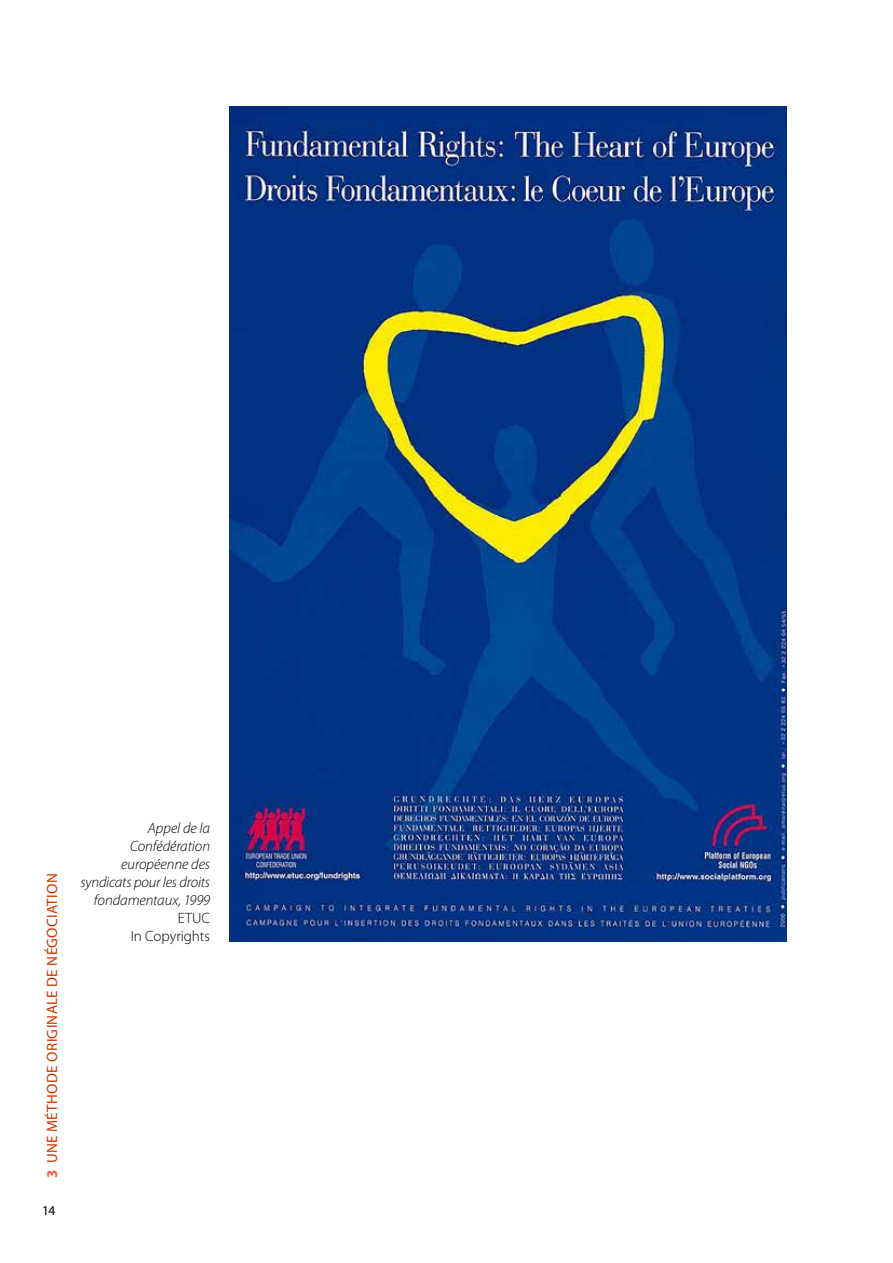
<style>
.page{position:relative;width:893px;height:1263px;background:#fff}
.page>*{position:absolute;margin:0;border:0;box-sizing:border-box;transform-origin:0 0}
.t1{font:italic 300 15px/18px "Myriad Pro";letter-spacing:-.005em;color:#000;text-align:right}
.t2{font:15px "Myriad Pro";letter-spacing:.025em;color:#cc3600}
.t3{font:300 15px "Myriad Pro";letter-spacing:-.005em;color:#000}
.t4{font:13.5px "Myriad Pro";color:#000}
.s1{font-weight:700;color:#ff5f42}
.s2{font-style:normal}
</style>
<div class="page">
<img style="left:229px;top:106px;width:558px;height:835px">
<p class="t2" style="left:44px;top:1178px;width:306px;rotate:-90deg"><span class="s1">3</span> UNE MÉTHODE ORIGINALE DE NÉGOCIATION</p>
<p class="t4" style="left:42px;top:1203px;width:15px">14</p>
<p class="t1" style="left:81px;top:819px;width:131px">Appel de la<br>Confédération européenne des syndicats pour les droits fondamentaux, 1999<br><span class="s2">ETUC</span></p>
<p class="t3" style="left:131px;top:928px;width:81px">In Copyrights</p>
</div>
